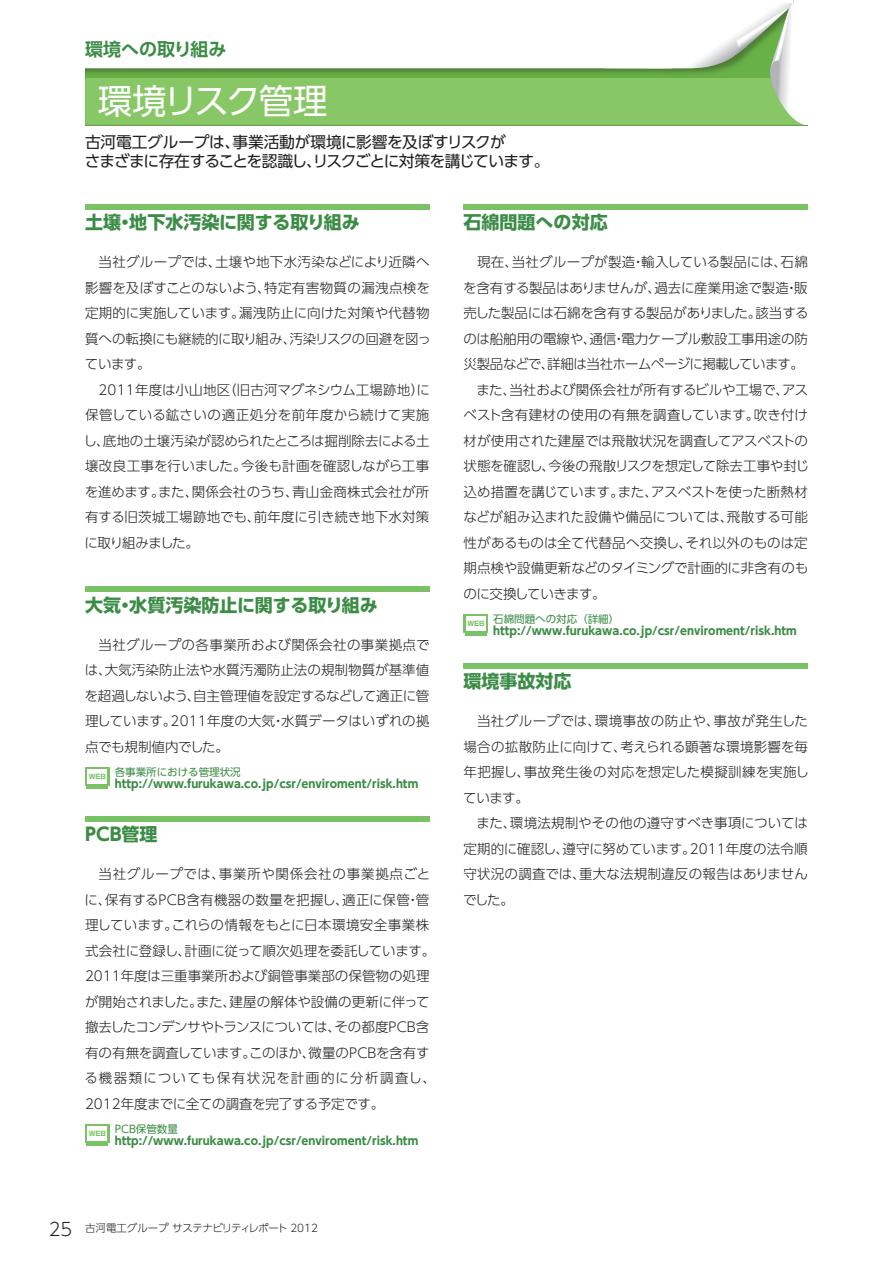
<style>
.page{position:relative;width:893px;height:1263px;background:#fff}
.page>*{position:absolute;margin:0;border:0;box-sizing:border-box;transform-origin:0 0}
.t1{font:34.5px "UD Shin Go Pro";letter-spacing:-.07em;color:#fff}
.t2{font:700 18px "UD Shin Go Pro";color:#3b8c45}
.t3{font:700 18px "UD Shin Go Pro De";color:#3b8c45}
.t4{font:15.75px/19.5px "UD Shin Go Pro";letter-spacing:-.035em;color:#231f20}
.t5{font:300 13.5px/25.5px "UD Shin Go Pro";color:#231f20;text-align:justify}
.t6{font:300 13.5px "UD Shin Go Pro";letter-spacing:-.025em;color:#231f20}
.t7{font:300 13.5px "UD Shin Go Pro";letter-spacing:.02em;color:#231f20}
.t8{font:300 13.5px "UD Shin Go Pro";letter-spacing:.03em;color:#231f20}
.t9{font:300 13.5px "UD Shin Go Pro";letter-spacing:-.05em;color:#231f20}
.t10{font:300 13.5px "UD Shin Go Pro";letter-spacing:-.02em;color:#231f20}
.t11{font:300 13.5px "UD Shin Go Pro";letter-spacing:.025em;color:#231f20}
.t12{font:300 13.5px "UD Shin Go Pro";letter-spacing:.035em;color:#231f20}
.t13{font:300 13.5px "UD Shin Go Pro";letter-spacing:-.035em;color:#231f20}
.t14{font:300 13.5px "UD Shin Go Pro";letter-spacing:-.09em;color:#231f20}
.t15{font:700 11.25px "UD Shin Go Pro";color:#3b8c45}
.t16{font:10.5px "UD Shin Go Pro";color:#3b8c45}
.t17{font:300 10.5px "UD Shin Go Pro";letter-spacing:-.015em;color:#231f20}
.s1{font-size:18px}
</style>
<div class="page">
<svg style="left:85px;top:767px;width:25px;height:18px"></svg>
<div style="left:88px;top:769px;width:19px;height:14px;background:#fff"></div>
<hr style="left:87px;top:786px;width:21px;height:3px;background:#79c366">
<div style="left:85px;top:0;width:723px;height:125px;background:#87c765"></div>
<img style="left:85px;top:68px;width:521px;height:9px">
<div style="left:85px;top:0;width:521px;height:68px;background:#fff"></div>
<svg style="left:606px;top:0;width:202px;height:125px"></svg>
<div style="left:85px;top:204px;width:344px;height:5px;background:#79c366"></div>
<div style="left:463px;top:204px;width:345px;height:5px;background:#79c366"></div>
<div style="left:463px;top:663px;width:345px;height:5px;background:#79c366"></div>
<div style="left:85px;top:587px;width:344px;height:5px;background:#79c366"></div>
<div style="left:85px;top:816px;width:344px;height:5px;background:#79c366"></div>
<svg style="left:85px;top:1124px;width:25px;height:18px"></svg>
<div style="left:88px;top:1126px;width:19px;height:14px;background:#fff"></div>
<hr style="left:87px;top:1143px;width:21px;height:3px;background:#79c366">
<svg style="left:463px;top:614px;width:25px;height:18px"></svg>
<div style="left:466px;top:616px;width:19px;height:14px;background:#fff"></div>
<hr style="left:465px;top:633px;width:22px;height:3px;background:#79c366">
<p class="t3" style="left:85px;top:35px;width:143px">環境への取り組み</p>
<p class="t1" style="left:98px;top:73px;width:231px">環境リスク管理</p>
<p class="t4" style="left:85px;top:132px;width:466px">古河電工グループは、事業活動が環境に影響を及ぼすリスクが<br>さまざまに存在することを認識し、リスクごとに対策を講じています。</p>
<p class="t2" style="left:85px;top:207px;width:276px">土壌・地下水汚染に関する取り組み</p>
<p class="t2" style="left:463px;top:207px;width:146px">石綿問題への対応</p>
<p class="t5" style="left:99px;top:249px;width:332px">当社グループでは、土壌や地下水汚染などにより近隣へ</p>
<p class="t7" style="left:85px;top:276px;width:346px">影響を及ぼすことのないよう、特定有害物質の漏洩点検を</p>
<p class="t5" style="left:85px;top:300px;width:346px">定期的に実施しています。漏洩防止に向けた対策や代替物</p>
<p class="t6" style="left:85px;top:327px;width:347px">質への転換にも継続的に取り組み、汚染リスクの回避を図っ</p>
<p class="t5" style="left:85px;top:351px;width:67px">ています。</p>
<p class="t5" style="left:99px;top:376px;width:333px">2011年度は小山地区（旧古河マグネシウム工場跡地）に</p>
<p class="t8" style="left:85px;top:404px;width:346px">保管している鉱さいの適正処分を前年度から続けて実施</p>
<p class="t5" style="left:84px;top:427px;width:347px">し、底地の土壌汚染が認められたところは掘削除去による土</p>
<p class="t5" style="left:85px;top:453px;width:346px">壌改良工事を行いました。今後も計画を確認しながら工事</p>
<p class="t7" style="left:85px;top:480px;width:346px">を進めます。また、関係会社のうち、青山金商株式会社が所</p>
<p class="t5" style="left:85px;top:504px;width:346px">有する旧茨城工場跡地でも、前年度に引き続き地下水対策</p>
<p class="t14" style="left:85px;top:531px;width:116px">に取り組みました。</p>
<p class="t2" style="left:85px;top:590px;width:294px">大気・水質汚染防止に関する取り組み</p>
<p class="t5" style="left:85px;top:631px;width:347px;text-indent:14px">当社グループの各事業所および関係会社の事業拠点では、大気汚染防止法や水質汚濁防止法の規制物質が基準値を超過しないよう、自主管理値を設定するなどして適正に管理しています。2011年度の大気・水質データはいずれの拠点でも規制値内でした。</p>
<p class="t16" style="left:89px;top:763px;width:153px"><sub>WEB</sub> 各事業所における管理状況</p>
<p class="t15" style="left:115px;top:775px;width:305px">http://www.furukawa.co.jp/csr/enviroment/risk.htm</p>
<p class="t2" style="left:85px;top:819px;width:74px">PCB管理</p>
<p class="t5" style="left:85px;top:861px;width:353px;text-align:left;text-indent:14px">当社グループでは、事業所や関係会社の事業拠点ごとに、保有するPCB含有機器の数量を把握し、適正に保管・管理しています。これらの情報をもとに日本環境安全事業株式会社に登録し、計画に従って順次処理を委託しています。<br>2011年度は三重事業所および銅管事業部の保管物の処理が開始されました。また、建屋の解体や設備の更新に伴って撤去したコンデンサやトランスについては、その都度PCB含有の有無を調査しています。このほか、微量のPCBを含有する機器類についても保有状況を計画的に分析調査し、<br>2012年度までに全ての調査を完了する予定です。</p>
<p class="t16" style="left:89px;top:1120px;width:91px"><sub>WEB</sub> PCB保管数量</p>
<p class="t15" style="left:115px;top:1132px;width:305px">http://www.furukawa.co.jp/csr/enviroment/risk.htm</p>
<p class="t17" style="left:49px;top:1219px;width:271px"><span class="s1">25</span> 古河電工グループ サステナビリティレポート 2012</p>
<p class="t11" style="left:477px;top:251px;width:332px">現在、当社グループが製造・輸入している製品には、石綿</p>
<p class="t5" style="left:463px;top:274px;width:346px">を含有する製品はありませんが、過去に産業用途で製造・販</p>
<p class="t6" style="left:463px;top:302px;width:347px">売した製品には石綿を含有する製品がありました。該当する</p>
<p class="t5" style="left:463px;top:325px;width:346px">のは船舶用の電線や、通信・電力ケーブル敷設工事用途の防</p>
<p class="t9" style="left:463px;top:353px;width:342px">災製品などで、詳細は当社ホームページに掲載しています。</p>
<p class="t5" style="left:476px;top:376px;width:333px">また、当社および関係会社が所有するビルや工場で、アス</p>
<p class="t5" style="left:463px;top:402px;width:346px">ベスト含有建材の使用の有無を調査しています。吹き付け</p>
<p class="t5" style="left:463px;top:427px;width:346px">材が使用された建屋では飛散状況を調査してアスベストの</p>
<p class="t10" style="left:463px;top:455px;width:347px">状態を確認し、今後の飛散リスクを想定して除去工事や封じ</p>
<p class="t5" style="left:463px;top:478px;width:346px">込め措置を講じています。また、アスベストを使った断熱材</p>
<p class="t5" style="left:463px;top:504px;width:346px">などが組み込まれた設備や備品については、飛散する可能</p>
<p class="t5" style="left:463px;top:529px;width:346px">性があるものは全て代替品へ交換し、それ以外のものは定</p>
<p class="t5" style="left:463px;top:555px;width:346px">期点検や設備更新などのタイミングで計画的に非含有のも</p>
<p class="t13" style="left:463px;top:582px;width:144px">のに交換していきます。</p>
<p class="t16" style="left:467px;top:610px;width:153px"><sub>WEB</sub> 石綿問題への対応（詳細）</p>
<p class="t15" style="left:493px;top:622px;width:305px">http://www.furukawa.co.jp/csr/enviroment/risk.htm</p>
<p class="t2" style="left:463px;top:666px;width:109px">環境事故対応</p>
<p class="t12" style="left:477px;top:710px;width:333px">当社グループでは、環境事故の防止や、事故が発生した</p>
<p class="t5" style="left:463px;top:733px;width:346px">場合の拡散防止に向けて、考えられる顕著な環境影響を毎</p>
<p class="t8" style="left:463px;top:761px;width:347px">年把握し、事故発生後の対応を想定した模擬訓練を実施し</p>
<p class="t5" style="left:463px;top:784px;width:67px">ています。</p>
<p class="t5" style="left:476px;top:810px;width:333px">また、環境法規制やその他の遵守すべき事項については</p>
<p class="t5" style="left:463px;top:835px;width:346px">定期的に確認し、遵守に努めています。2011年度の法令順</p>
<p class="t5" style="left:463px;top:861px;width:346px">守状況の調査では、重大な法規制違反の報告はありません</p>
<p class="t5" style="left:463px;top:886px;width:52px">でした。</p>
</div>
